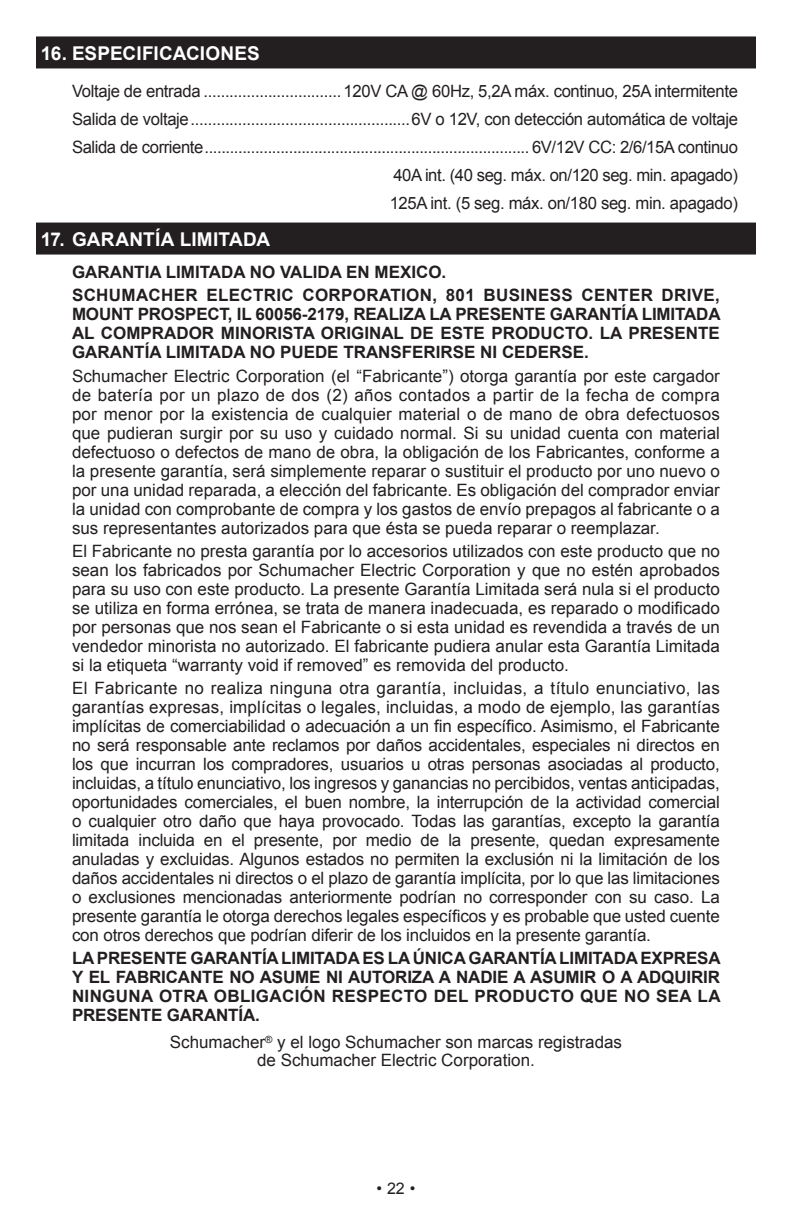
<style>
.page{position:relative;width:792px;height:1224px;background:#fff}
.page>*{position:absolute;margin:0;border:0;box-sizing:border-box;transform-origin:0 0}
.t1{font:700 19px "Arial";letter-spacing:.005em;color:#fff}
.WARRANTY_reg{font:17px/19px "Arial";color:#231f20;text-align:justify}
.WARRANTY_bold{font:700 17px/19px "Arial";color:#231f20;text-align:justify}
.Specs{font:17px "Arial";letter-spacing:-.02em;color:#231f20}
.centered{font:17px/18px "Arial";color:#231f20;text-align:center}
.t2{font:16px "Arial";color:#231f20}
</style>
<div class="page">
<div style="left:36px;top:36px;width:720px;height:32px;background:#231f20"></div>
<div style="left:36px;top:223px;width:720px;height:32px;background:#231f20"></div>
<p class="t1" style="left:41px;top:41px;width:220px">16. ESPECIFICACIONES</p>
<p class="Specs" style="left:72px;top:80px;width:667px">Voltaje de entrada ................................120V CA @ 60Hz, 5,2A máx. continuo, 25A intermitente</p>
<p class="Specs" style="left:72px;top:108px;width:667px">Salida de voltaje...................................................6V o 12V, con detección automática de voltaje</p>
<p class="Specs" style="left:72px;top:136px;width:667px">Salida de corriente............................................................................. 6V/12V CC: 2/6/15A continuo</p>
<p class="Specs" style="left:393px;top:164px;width:346px">40A int. (40 seg. máx. on/120 seg. min. apagado)</p>
<p class="Specs" style="left:390px;top:192px;width:350px">125A int. (5 seg. máx. on/180 seg. min. apagado)</p>
<p class="t1" style="left:41px;top:227px;width:231px">17. GARANTÍA LIMITADA</p>
<p class="WARRANTY_bold" style="left:72px;top:263px;width:376px">GARANTIA LIMITADA NO VALIDA EN MEXICO.</p>
<p class="WARRANTY_bold" style="left:72px;top:286px;width:650px">SCHUMACHER ELECTRIC CORPORATION, 801 BUSINESS CENTER DRIVE, MOUNT PROSPECT, IL 60056-2179, REALIZA LA PRESENTE GARANTÍA LIMITADA AL COMPRADOR MINORISTA ORIGINAL DE ESTE PRODUCTO. LA PRESENTE GARANTÍA LIMITADA NO PUEDE TRANSFERIRSE NI CEDERSE.</p>
<p class="WARRANTY_reg" style="left:72px;top:366px;width:649px">Schumacher Electric Corporation (el “Fabricante”) otorga garantía por este cargador de batería por un plazo de dos (2) años contados a partir de la fecha de compra por menor por la existencia de cualquier material o de mano de obra defectuosos que pudieran surgir por su uso y cuidado normal. Si su unidad cuenta con material defectuoso o defectos de mano de obra, la obligación de los Fabricantes, conforme a la presente garantía, será simplemente reparar o sustituir el producto por uno nuevo o por una unidad reparada, a elección del fabricante. Es obligación del comprador enviar la unidad con comprobante de compra y los gastos de envío prepagos al fabricante o a sus representantes autorizados para que ésta se pueda reparar o reemplazar.</p>
<p class="WARRANTY_reg" style="left:72px;top:542px;width:649px">El Fabricante no presta garantía por lo accesorios utilizados con este producto que no sean los fabricados por Schumacher Electric Corporation y que no estén aprobados para su uso con este producto. La presente Garantía Limitada será nula si el producto se utiliza en forma errónea, se trata de manera inadecuada, es reparado o modificado por personas que nos sean el Fabricante o si esta unidad es revendida a través de un vendedor minorista no autorizado. El fabricante pudiera anular esta Garantía Limitada si la etiqueta “warranty void if removed” es removida del producto.</p>
<p class="WARRANTY_reg" style="left:72px;top:679px;width:649px">El Fabricante no realiza ninguna otra garantía, incluidas, a título enunciativo, las garantías expresas, implícitas o legales, incluidas, a modo de ejemplo, las garantías implícitas de comerciabilidad o adecuación a un fin específico. Asimismo, el Fabricante no será responsable ante reclamos por daños accidentales, especiales ni directos en los que incurran los compradores, usuarios u otras personas asociadas al producto, incluidas, a título enunciativo, los ingresos y ganancias no percibidos, ventas anticipadas, oportunidades comerciales, el buen nombre, la interrupción de la actividad comercial o cualquier otro daño que haya provocado. Todas las garantías, excepto la garantía limitada incluida en el presente, por medio de la presente, quedan expresamente anuladas y excluidas. Algunos estados no permiten la exclusión ni la limitación de los daños accidentales ni directos o el plazo de garantía implícita, por lo que las limitaciones o exclusiones mencionadas anteriormente podrían no corresponder con su caso. La presente garantía le otorga derechos legales específicos y es probable que usted cuente con otros derechos que podrían diferir de los incluidos en la presente garantía.</p>
<p class="WARRANTY_bold" style="left:72px;top:950px;width:650px">LA PRESENTE GARANTÍA LIMITADA ES LA ÚNICA GARANTÍA LIMITADA EXPRESA Y EL FABRICANTE NO ASUME NI AUTORIZA A NADIE A ASUMIR O A ADQUIRIR NINGUNA OTRA OBLIGACIÓN RESPECTO DEL PRODUCTO QUE NO SEA LA PRESENTE GARANTÍA.</p>
<p class="centered" style="left:170px;top:1034px;width:454px">Schumacher<sup>®</sup> y el logo Schumacher son marcas registradas de Schumacher Electric Corporation.</p>
<p class="t2" style="left:376px;top:1178px;width:41px">•22•</p>
</div>
